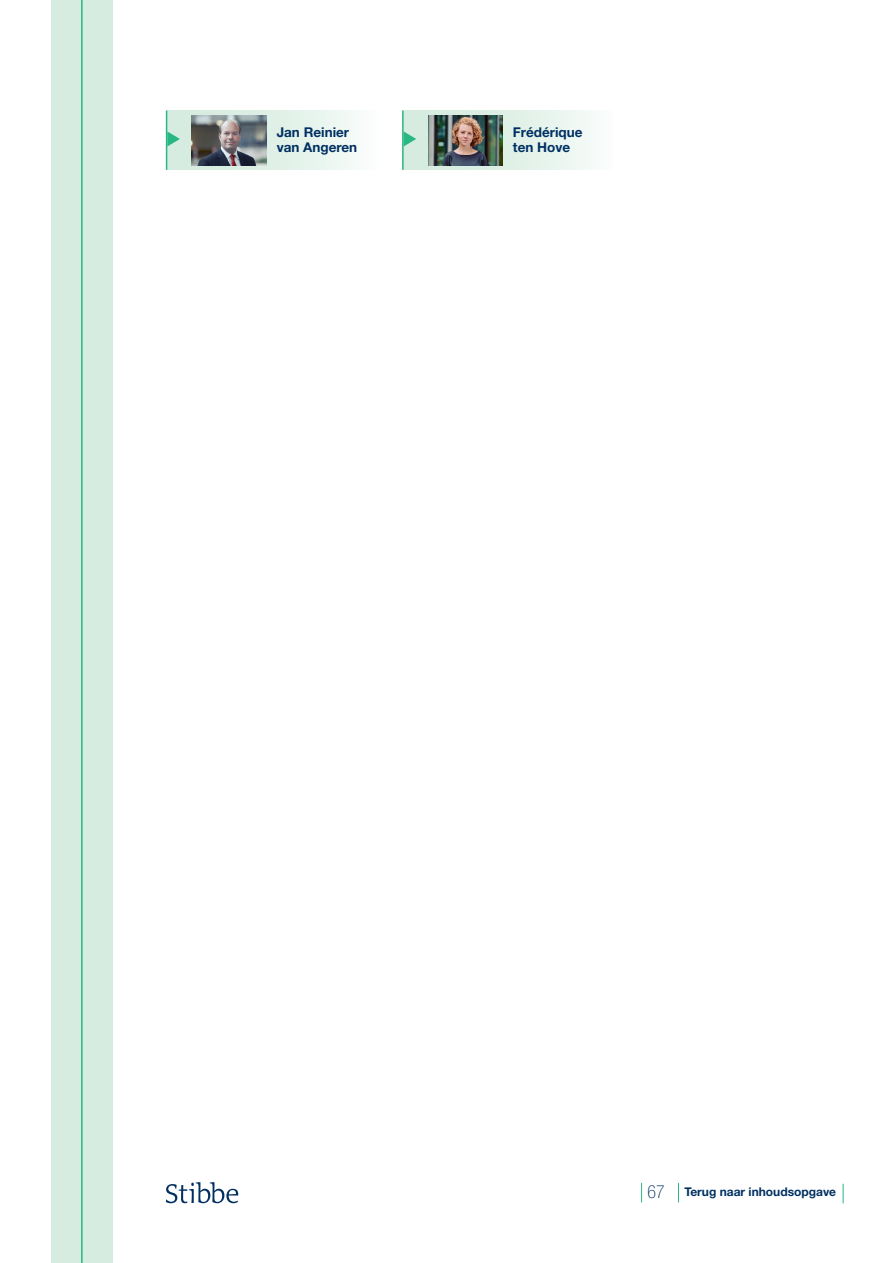
<style>
.page{position:relative;width:893px;height:1263px;background:#fff}
.page>*{position:absolute;margin:0;border:0;box-sizing:border-box;transform-origin:0 0}
.t1{font:100 condensed 18px "Helvetica Neue LT Std";color:#003062}
.t2{font:700 13.5px "Helvetica Neue LT Std";color:#003062}
.t3{font:700 12px "Helvetica Neue LT Std";color:#003062}
</style>
<div class="page">
<div style="left:51px;top:0;width:62px;height:1263px;background:#d7ece1"></div>
<hr style="left:81px;top:0;width:2px;height:1263px;background:#29b784">
<svg style="left:843px;top:1184px;width:1px;height:19px"></svg>
<svg style="left:678px;top:1183px;width:1px;height:19px"></svg>
<svg style="left:641px;top:1183px;width:1px;height:19px"></svg>
<svg style="left:166px;top:1182px;width:72px;height:21px"></svg>
<svg style="left:167px;top:111px;width:189px;height:59px;background:#e1efe8"></svg>
<img style="left:192px;top:115px;width:75px;height:50px">
<hr style="left:166px;top:111px;width:1px;height:59px;background:#29b784">
<svg style="left:167px;top:131px;width:13px;height:15px"></svg>
<svg style="left:404px;top:111px;width:188px;height:59px;background:#e2f0e9"></svg>
<img style="left:428px;top:115px;width:75px;height:50px">
<hr style="left:402px;top:111px;width:2px;height:59px;background:#29b784">
<svg style="left:404px;top:131px;width:12px;height:15px"></svg>
<p class="t2" style="left:277px;top:124px;width:74px">Jan Reinier</p>
<p class="t2" style="left:277px;top:139px;width:82px">van Angeren</p>
<p class="t2" style="left:513px;top:124px;width:71px">Frédérique</p>
<p class="t2" style="left:513px;top:139px;width:59px">ten Hove</p>
<p class="t1" style="left:647px;top:1182px;width:19px">67</p>
<p class="t3" style="left:684px;top:1184px;width:153px">Terug naar inhoudsopgave</p>
</div>
